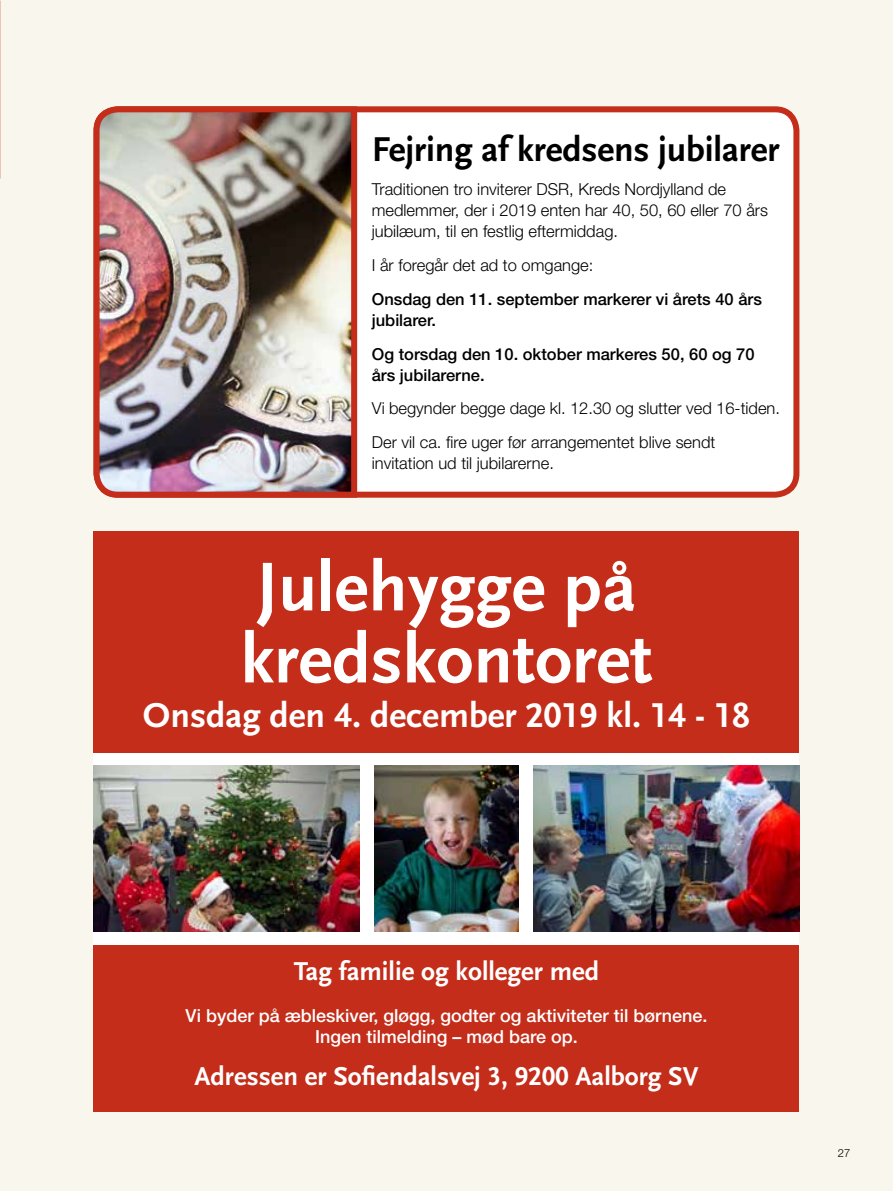
<style>
.page{position:relative;width:893px;height:1191px;background:#f9f6ee}
.page>*{position:absolute;margin:0;border:0;box-sizing:border-box;transform-origin:0 0}
.t1{font:700 72px/72px "Scala Sans";color:#fff}
.t2{font:700 36px "Scala Sans";color:#fff}
.t3{font:700 36px "Scala Sans";letter-spacing:-.005em;color:#000}
.t4{font:700 27px "Scala Sans";color:#fff}
.t5{font:500 18px/21px "Helvetica Neue";color:#fff;text-align:center}
.t6{font:300 16.5px/21px "Helvetica Neue";color:#000}
.t7{font:500 16.5px/21px "Helvetica Neue";color:#000}
.t8{font:300 11.25px "Helvetica Neue";color:#000}
.s1{font-family:"Scala Sans Figures"}
</style>
<div class="page">
<div style="left:97px;top:109px;width:699px;height:385px;background:#fff;border-radius:21px"></div>
<div style="left:94px;top:106px;width:705px;height:391px;border:6px solid #c32d1a;border-radius:21px"></div>
<div style="left:94px;top:531px;width:705px;height:581px;background:#c32d1a"></div>
<div style="left:94px;top:753px;width:705px;height:191px;background:#fff"></div>
<img style="left:94px;top:765px;width:265px;height:166px">
<img style="left:374px;top:765px;width:145px;height:166px">
<img style="left:534px;top:765px;width:265px;height:166px">
<img style="left:93px;top:106px;width:267px;height:392px">
<h2 class="t3" style="left:372px;top:130px;width:409px">Fejring af kredsens jubilarer</h2>
<p class="t6" style="left:372px;top:178px;width:398px">Traditionen tro inviterer DSR, Kreds Nordjylland de medlemmer, der i 2019 enten har 40, 50, 60 eller 70 års jubilæum, til en festlig eftermiddag.</p>
<p class="t6" style="left:372px;top:254px;width:223px">I år foregår det ad to omgange:</p>
<p class="t7" style="left:372px;top:288px;width:392px">Onsdag den 11. september markerer vi årets 40 års jubilarer.</p>
<p class="t7" style="left:372px;top:343px;width:384px">Og torsdag den 10. oktober markeres 50, 60 og 70 års jubilarerne.</p>
<p class="t6" style="left:372px;top:391px;width:410px;line-height:33.8px">Vi begynder begge dage kl. 12.30 og slutter ved 16-tiden.<br>Der vil ca. fire uger før arrangementet blive sendt</p>
<p class="t6" style="left:372px;top:452px;width:184px">invitation ud til jubilarerne.</p>
<h1 class="t1" style="left:241px;top:553px;width:413px">Julehygge på kredskontoret</h1>
<h2 class="t2" style="left:143px;top:696px;width:609px">Onsdag den <span class="s1">4</span>. december <span class="s1">2019</span> kl. <span class="s1">14 - 18</span></h2>
<h3 class="t4" style="left:294px;top:956px;width:307px">Tag familie og kolleger med</h3>
<p class="t5" style="left:186px;top:1005px;width:523px">Vi byder på æbleskiver, gløgg, godter og aktiviteter til børnene.<br>Ingen tilmelding – mød bare op.</p>
<h3 class="t4" style="left:195px;top:1061px;width:505px">Adressen er Sofiendalsvej <span class="s1">3, 9200</span> Aalborg SV</h3>
<p class="t8" style="left:838px;top:1146px;width:14px">27</p>
</div>
